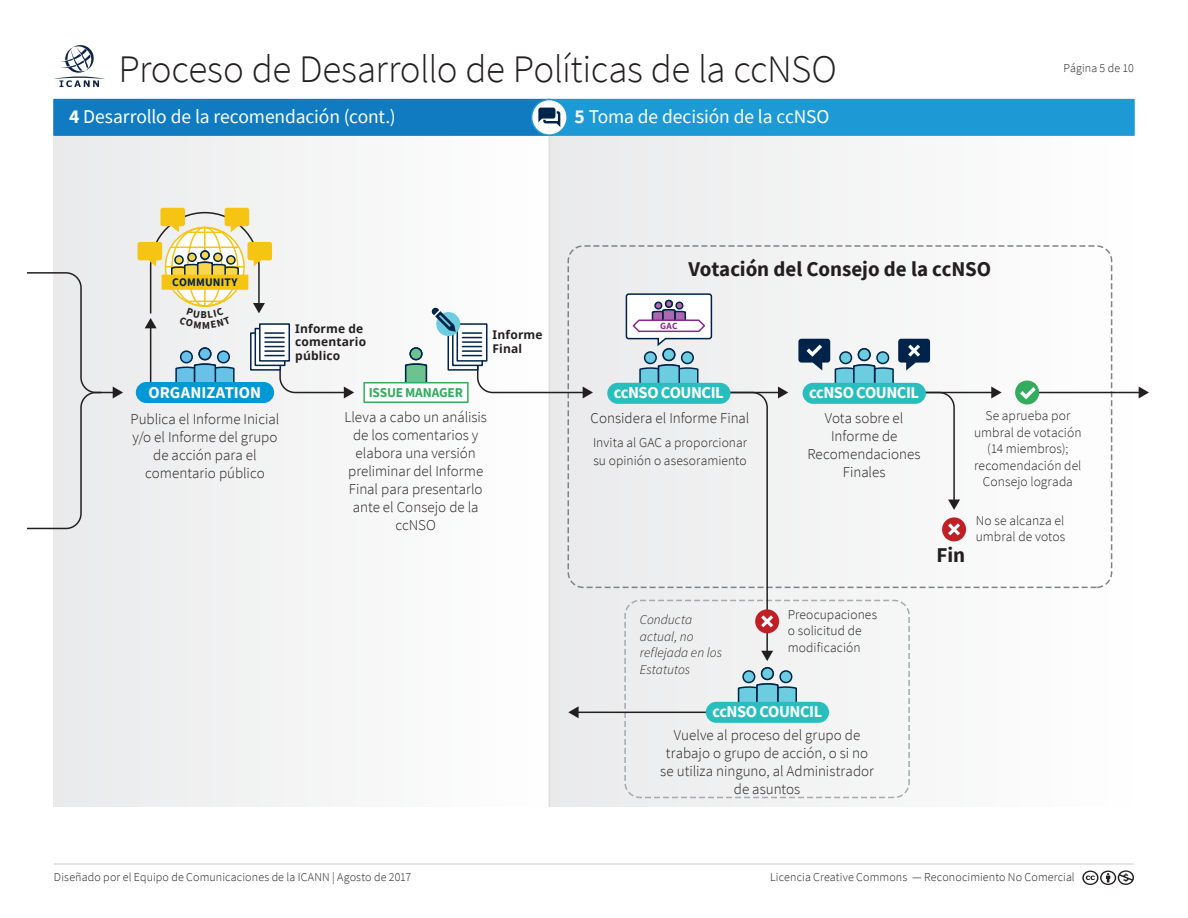
<style>
.page{position:relative;width:1188px;height:918px;background:#fff}
.page>*{position:absolute;margin:0;border:0;box-sizing:border-box;transform-origin:0 0}
.t1{font:300 39px "Source Sans Pro";letter-spacing:-.015em;color:#231f20}
.t2{font:700 21px "Source Sans Pro";letter-spacing:-.005em;color:#231f20}
.t3{font:19.5px "Source Sans Pro";letter-spacing:-.005em;color:#fff}
.t4{font:700 16.5px "Source Sans Pro";letter-spacing:-.03em;color:#fff}
.t5{font:700 16.5px "Source Sans Pro";letter-spacing:.005em;color:#fff}
.t6{font:300 15px/18px "Source Sans Pro";color:#231f20;text-align:center}
.t7{font:300 13.5px/16.5px "Source Sans Pro";letter-spacing:.005em;color:#231f20}
.t8{font:italic 300 13.5px/16.5px "Source Sans Pro";color:#231f20}
.t9{font:700 13.5px "Source Sans Pro";letter-spacing:-.02em;color:#33ac5e}
.t10{font:300 12px "Source Sans Pro";letter-spacing:.01em;color:#231f20}
.t11{font:700 12px/13.5px "Noto Sans";letter-spacing:.015em;color:#231f20}
.t12{font:700 11.55px "Source Sans Pro";letter-spacing:.015em;color:#002349}
.t13{font:700 9.45px "Source Sans Pro";color:#89288e}
.s1{font-weight:700}
</style>
<div class="page">
<div style="left:549px;top:117px;width:585px;height:690px;background:#f5f6f6"></div>
<div style="left:54px;top:117px;width:495px;height:690px;background:#f5f5f6"></div>
<hr style="left:549px;top:100px;width:1px;height:707px;background:#dcdddf">
<div style="left:53px;top:99px;width:497px;height:37px;background:#107bc1;border:2px solid #107bc1"></div>
<div style="left:549px;top:99px;width:586px;height:37px;background:#1d99d6;border:2px solid #1d99d6"></div>
<svg style="left:532px;top:100px;width:35px;height:35px"></svg>
<div style="left:531px;top:99px;width:37px;height:37px;border:2px solid #1d99d6;border-radius:50%"></div>
<svg style="left:538px;top:108px;width:22px;height:19px"></svg>
<div style="left:568px;top:245px;width:544px;height:343px;border:2px dashed #808285;border-radius:15px"></div>
<div style="left:624px;top:600px;width:286px;height:198px;border:2px dashed #a8a9ad;border-radius:15px"></div>
<div style="left:137px;top:383px;width:136px;height:19px;background:#0099d5;border-radius:10px"></div>
<div style="left:136px;top:382px;width:138px;height:21px;border:2px solid #0099d5;border-radius:10px"></div>
<div style="left:410px;top:348px;width:12px;height:12px;background:#6dc38f;border-radius:50%"></div>
<div style="left:410px;top:347px;width:13px;height:13px;border:2px solid #002349;border-radius:50%"></div>
<svg style="left:404px;top:364px;width:24px;height:18px"></svg>
<div style="left:363px;top:382px;width:106px;height:21px;background:#fff;border:2px solid #33ac5e"></div>
<svg style="left:27px;top:271px;width:96px;height:259px"></svg>
<svg style="left:448px;top:335px;width:14px;height:36px"></svg>
<svg style="left:452px;top:332px;width:10px;height:34px"></svg>
<svg style="left:457px;top:323px;width:30px;height:39px"></svg>
<hr style="left:462px;top:332px;width:20px;height:2px;background:#002349">
<svg style="left:462px;top:337px;width:20px;height:1px"></svg>
<hr style="left:462px;top:341px;width:20px;height:2px;background:#002349">
<svg style="left:462px;top:346px;width:20px;height:1px"></svg>
<hr style="left:462px;top:350px;width:20px;height:2px;background:#002349">
<svg style="left:462px;top:355px;width:131px;height:43px"></svg>
<hr style="left:1038px;top:392px;width:102px;height:1px;background:#231f20">
<svg style="left:1139px;top:387px;width:10px;height:11px"></svg>
<hr style="left:884px;top:392px;width:109px;height:1px;background:#231f20">
<svg style="left:991px;top:387px;width:11px;height:11px"></svg>
<div style="left:645px;top:352px;width:11px;height:12px;background:#6dcde0;border-radius:50%"></div>
<div style="left:644px;top:351px;width:13px;height:13px;border:2px solid #002349;border-radius:50%"></div>
<div style="left:682px;top:352px;width:11px;height:12px;background:#6dcde0;border-radius:50%"></div>
<div style="left:681px;top:351px;width:13px;height:13px;border:2px solid #002349;border-radius:50%"></div>
<div style="left:663px;top:349px;width:12px;height:11px;background:#6dcde0;border-radius:50%"></div>
<div style="left:662px;top:348px;width:13px;height:13px;border:2px solid #002349;border-radius:50%"></div>
<div style="left:608px;top:384px;width:122px;height:19px;background:#28bebe;border-radius:10px"></div>
<div style="left:607px;top:383px;width:124px;height:21px;border:2px solid #28bebe;border-radius:10px"></div>
<hr style="left:577px;top:712px;width:185px;height:1px;background:#231f20">
<svg style="left:568px;top:706px;width:11px;height:12px"></svg>
<div style="left:743px;top:671px;width:12px;height:12px;background:#6dcde0;border-radius:50%"></div>
<div style="left:742px;top:670px;width:13px;height:13px;border:2px solid #002349;border-radius:50%"></div>
<div style="left:780px;top:671px;width:12px;height:12px;background:#6dcde0;border-radius:50%"></div>
<div style="left:779px;top:670px;width:13px;height:13px;border:2px solid #002349;border-radius:50%"></div>
<div style="left:762px;top:668px;width:11px;height:11px;background:#6dcde0;border-radius:50%"></div>
<div style="left:761px;top:667px;width:13px;height:13px;border:2px solid #002349;border-radius:50%"></div>
<svg style="left:737px;top:684px;width:61px;height:18px"></svg>
<div style="left:707px;top:703px;width:121px;height:19px;background:#28bebe;border-radius:10px"></div>
<div style="left:706px;top:702px;width:123px;height:21px;border:2px solid #28bebe;border-radius:10px"></div>
<svg style="left:1015px;top:381px;width:24px;height:24px"></svg>
<svg style="left:942px;top:517px;width:24px;height:24px"></svg>
<svg style="left:639px;top:365px;width:149px;height:296px"></svg>
<svg style="left:625px;top:293px;width:88px;height:54px"></svg>
<svg style="left:798px;top:339px;width:162px;height:171px"></svg>
<div style="left:436px;top:312px;width:24px;height:24px;background:#6dcde0;border-radius:50%"></div>
<svg style="left:432px;top:308px;width:24px;height:24px"></svg>
<hr style="left:54px;top:863px;width:1080px;height:2px;background:#dcdddf">
<svg style="left:54px;top:45px;width:51px;height:42px"></svg>
<svg style="left:1082px;top:870px;width:52px;height:15px"></svg>
<svg style="left:138px;top:208px;width:216px;height:190px"></svg>
<h1 class="t1" style="left:118px;top:45px;width:720px">Proceso de Desarrollo de Políticas de la ccNSO</h1>
<p class="t10" style="left:1064px;top:60px;width:72px">Página 5 de 10</p>
<h3 class="t3" style="left:69px;top:104px;width:328px"><span class="s1">4</span> Desarrollo de la recomendación (cont.)</h3>
<h3 class="t3" style="left:575px;top:104px;width:256px"><span class="s1">5</span> Toma de decisión de la ccNSO</h3>
<p class="t12" style="left:172px;top:274px;width:67px">COMMUNITY</p>
<p class="t5" style="left:149px;top:382px;width:114px">ORGANIZATION</p>
<p class="t6" style="left:131px;top:410px;width:150px">Publica el Informe Inicial y/o el Informe del grupo de acción para el comentario público</p>
<p class="t11" style="left:295px;top:322px;width:72px">Informe de comentario público</p>
<p class="t11" style="left:493px;top:328px;width:52px">Informe<br>Final</p>
<p class="t9" style="left:369px;top:383px;width:96px">ISSUE MANAGER</p>
<p class="t6" style="left:344px;top:408px;width:144px">Lleva a cabo un análisis de los comentarios y elabora una versión preliminar del Informe<br>Final para presentarlo ante el Consejo de la ccNSO</p>
<h2 class="t2" style="left:689px;top:255px;width:304px">Votación del Consejo de la ccNSO</h2>
<p class="t13" style="left:660px;top:319px;width:19px">GAC</p>
<p class="t4" style="left:614px;top:382px;width:111px">ccNSO COUNCIL</p>
<p class="t6" style="left:591px;top:409px;width:160px">Considera el Informe Final</p>
<p class="t7" style="left:593px;top:433px;width:155px;line-height:18px">Invita al GAC a proporcionar su opinión o asesoramiento</p>
<p class="t4" style="left:809px;top:382px;width:111px">ccNSO COUNCIL</p>
<p class="t6" style="left:808px;top:409px;width:115px">Vota sobre el<br>Informe de<br>Recomendaciones<br>Finales</p>
<h2 class="t2" style="left:936px;top:540px;width:30px">Fin</h2>
<p class="t7" style="left:974px;top:407px;width:109px;text-align:center">Se aprueba por umbral de votación (14 miembros); recomendación del<br>Consejo lograda</p>
<p class="t7" style="left:976px;top:512px;width:91px">No se alcanza el umbral de votos</p>
<p class="t8" style="left:640px;top:611px;width:84px">Conducta actual, no reflejada en los<br>Estatutos</p>
<p class="t7" style="left:788px;top:606px;width:91px">Preocupaciones o solicitud de modificación</p>
<p class="t4" style="left:712px;top:701px;width:111px">ccNSO COUNCIL</p>
<p class="t6" style="left:660px;top:726px;width:215px">Vuelve al proceso del grupo de trabajo o grupo de acción, o si no se utiliza ninguno, al Administrador de asuntos</p>
<p class="t10" style="left:54px;top:870px;width:359px">Diseñado por el Equipo de Comunicaciones de la ICANN | Agosto de 2017</p>
<p class="t10" style="left:770px;top:870px;width:306px">Licencia Creative Commons — Reconocimiento No Comercial</p>
</div>
